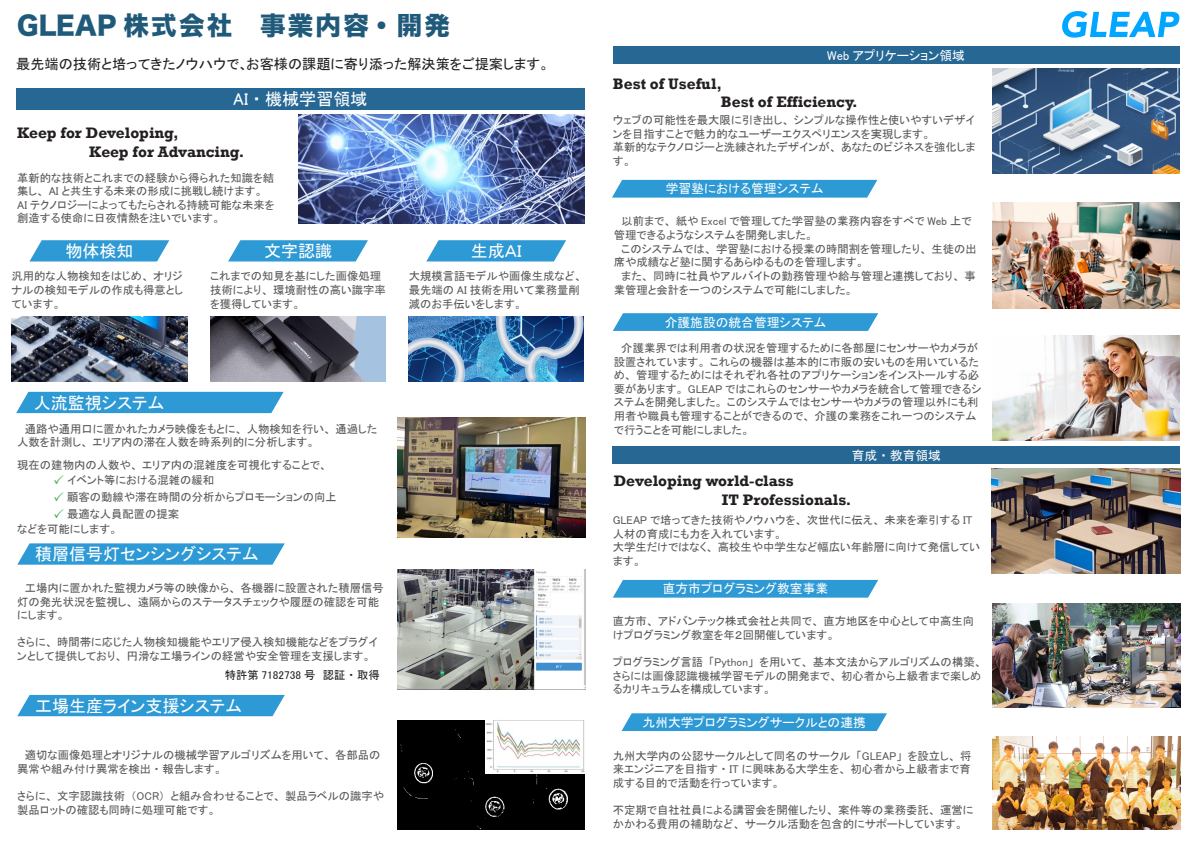
<style>
.page{position:relative;width:1191px;height:842px;background:#fff}
.page>*{position:absolute;margin:0;border:0;box-sizing:border-box;transform-origin:0 0}
.t1{font:25.5px "Hiragino Sans W8";letter-spacing:.09em;color:#205a7a}
.t2{font:17px "MS P Gothic";color:#fff}
.t3{font:700 15.6px/18.7px "Rockwell";color:#231f20}
.t4{font:14.2px "MS P Gothic";color:#231f20}
.t5{font:12.8px "MS P Gothic";color:#fff}
.t6{font:11.3px/13.6px "MS P Gothic";color:#595959}
.t7{font:11.3px "MS P Gothic";color:#231f20}
</style>
<div class="page">
<div style="left:16px;top:89px;width:568px;height:21px;background:#266794"></div>
<img style="left:298px;top:114px;width:286px;height:110px">
<svg style="left:29px;top:240px;width:140px;height:21px;background:#41a3d9"></svg>
<img style="left:12px;top:317px;width:175px;height:65px">
<svg style="left:228px;top:240px;width:140px;height:21px;background:#41a3d9"></svg>
<img style="left:210px;top:317px;width:176px;height:65px">
<svg style="left:426px;top:240px;width:140px;height:21px;background:#41a3d9"></svg>
<img style="left:408px;top:317px;width:176px;height:65px">
<div style="left:16px;top:392px;width:268px;height:21px;background:#2d99d5"></div>
<img style="left:397px;top:418px;width:188px;height:119px">
<svg style="left:17px;top:543px;width:268px;height:22px;background:#3da1d8"></svg>
<img style="left:397px;top:569px;width:188px;height:120px">
<div style="left:17px;top:695px;width:268px;height:21px;background:#2d99d5"></div>
<div style="left:397px;top:721px;width:188px;height:108px;background:#000"></div>
<img style="left:486px;top:720px;width:99px;height:53px">
<div style="left:613px;top:47px;width:566px;height:17px;background:#266794"></div>
<img style="left:992px;top:69px;width:187px;height:105px">
<svg style="left:612px;top:180px;width:265px;height:18px;background:#399ed7"></svg>
<svg style="left:613px;top:313px;width:265px;height:18px;background:#379ed7"></svg>
<div style="left:613px;top:446px;width:567px;height:18px;background:#266794"></div>
<svg style="left:613px;top:580px;width:265px;height:18px;background:#389ed7"></svg>
<img style="left:992px;top:603px;width:188px;height:104px">
<svg style="left:621px;top:713px;width:266px;height:18px;background:#389ed7"></svg>
<img style="left:992px;top:469px;width:188px;height:105px">
<svg style="left:1062px;top:11px;width:117px;height:27px"></svg>
<img style="left:992px;top:202px;width:188px;height:107px">
<img style="left:992px;top:335px;width:187px;height:106px">
<img style="left:992px;top:737px;width:188px;height:92px">
<h1 class="t1" style="left:17px;top:11px;width:434px">GLEAP 株式会社　事業内容・開発</h1>
<p class="t4" style="left:16px;top:57px;width:535px">最先端の技術と培ってきたノウハウで、お客様の課題に寄り添った解決策をご提案します。</p>
<h2 class="t2" style="left:233px;top:91px;width:136px">AI ・機械学習領域</h2>
<h3 class="t3" style="left:89px;top:124px;width:156px;text-indent:-72px">Keep for Developing,<br>Keep for Advancing.</h3>
<p class="t6" style="left:17px;top:171px;width:259px">革新的な技術とこれまでの経験から得られた知識を結集し、 AI と共生する未来の形成に挑戦し続けます。<br>AI テクノロジーによってもたらされる持続可能な未来を創造する使命に日夜情熱を注いでいます。</p>
<h2 class="t2" style="left:65px;top:242px;width:70px">物体検知</h2>
<h2 class="t2" style="left:264px;top:242px;width:70px">文字認識</h2>
<p class="t6" style="left:210px;top:269px;width:177px">これまでの知見を基にした画像処理技術により、環境耐性の高い識字率を獲得しています。</p>
<p class="t6" style="left:12px;top:269px;width:173px;text-align:justify">汎用的な人物検知をはじめ、オリジナルの検知モデルの作成も得意としています。</p>
<h2 class="t2" style="left:471px;top:242px;width:52px">生成ＡＩ</h2>
<p class="t6" style="left:409px;top:269px;width:175px">大規模言語モデルや画像生成など、最先端の AI 技術を用いて業務量削減のお手伝いをします。</p>
<h2 class="t2" style="left:34px;top:394px;width:132px">人流監視システム</h2>
<p class="t6" style="left:17px;top:422px;width:361px">　通路や通用口に置かれたカメラ映像をもとに、人物検知を行い、通過した人数を計測し、エリア内の滞在人数を時系列的に分析します。</p>
<p class="t6" style="left:67px;top:457px;width:262px;line-height:15px;text-indent:-50px">現在の建物内の人数や、エリア内の混雑度を可視化することで、イベント等における混雑の緩和</p>
<p class="t6" style="left:67px;top:488px;width:271px;line-height:17px">顧客の動線や滞在時間の分析からプロモーションの向上最適な人員配置の提案</p>
<p class="t6" style="left:17px;top:522px;width:102px">などを可能にします。</p>
<h2 class="t2" style="left:35px;top:545px;width:225px">積層信号灯センシングシステム</h2>
<p class="t6" style="left:17px;top:581px;width:368px">　工場内に置かれた監視カメラ等の映像から、各機器に設置された積層信号灯の発光状況を監視し、遠隔からのステータスチェックや履歴の確認を可能にします。</p>
<p class="t6" style="left:17px;top:635px;width:362px">さらに、時間帯に応じた人物検知機能やエリア侵入検知機能などをプラグインとして提供しており、円滑な工場ラインの経営や安全管理を支援します。</p>
<p class="t7" style="left:225px;top:670px;width:156px">特許第 7182738 号　認証・取得</p>
<h2 class="t2" style="left:35px;top:697px;width:208px">工場生産ライン支援システム</h2>
<p class="t6" style="left:17px;top:748px;width:365px">　適切な画像処理とオリジナルの機械学習アルゴリズムを用いて、各部品の異常や組み付け異常を検出・報告します。</p>
<p class="t6" style="left:17px;top:789px;width:368px">さらに、文字認識技術（OCR）と組み合わせることで、製品ラベルの識字や製品ロットの確認も同時に処理可能です。</p>
<p class="t5" style="left:827px;top:49px;width:139px">Web アプリケーション領域</p>
<h3 class="t3" style="left:721px;top:74px;width:138px;text-indent:-108px">Best of Useful,<br>Best of Efficiency.</h3>
<p class="t6" style="left:613px;top:113px;width:364px">ウェブの可能性を最大限に引き出し、シンプルな操作性と使いやすいデザインを目指すことで魅力的なユーザーエクスペリエンスを実現します。<br>革新的なテクノロジーと洗練されたデザインが、あなたのビジネスを強化します。</p>
<p class="t5" style="left:666px;top:182px;width:159px">学習塾における管理システム</p>
<p class="t6" style="left:614px;top:215px;width:364px">　以前まで、紙や Excel で管理してた学習塾の業務内容をすべで Web 上で管理できるようなシステムを開発しました。<br>　このシステムでは、学習塾における授業の時間割を管理したり、生徒の出席や成績など塾に関するあらゆるものを管理します。<br>　また、同時に社員やアルバイトの勤務管理や給与管理と連携しており、事業管理と会計を一つのシステムで可能にしました。</p>
<p class="t5" style="left:664px;top:316px;width:163px">介護施設の統合管理システム</p>
<p class="t6" style="left:614px;top:341px;width:369px">　介護業界では利用者の状況を管理するために各部屋にセンサーやカメラが設置されています。これらの機器は基本的に市販の安いものを用いているため、管理するためにはそれぞれ各社のアプリケーションをインストールする必要があります。 GLEAP ではこれらのセンサーやカメラを統合して管理できるシステムを開発しました。このシステムではセンサーやカメラの管理以外にも利用者や職員も管理することができるので、介護の業務をこれ一つのシステムで行うことを可能にしました。</p>
<p class="t5" style="left:851px;top:449px;width:91px">育成・教育領域</p>
<h3 class="t3" style="left:722px;top:472px;width:131px;text-indent:-108px">Developing world-class<br>IT Professionals.</h3>
<p class="t6" style="left:613px;top:513px;width:369px">GLEAP で培ってきた技術やノウハウを、次世代に伝え、未来を牽引する IT人材の育成にも力を入れています。<br>大学生だけではなく、高校生や中学生など幅広い年齢層に向けて発信しています。</p>
<p class="t5" style="left:663px;top:582px;width:167px">直方市プログラミング教室事業</p>
<p class="t6" style="left:613px;top:614px;width:363px">直方市、アドバンテック株式会社と共同で、直方地区を中心として中高生向けプログラミング教室を年２回開催しています。</p>
<p class="t6" style="left:613px;top:655px;width:371px;text-align:justify">プログラミング言語「Python」を用いて、基本文法からアルゴリズムの構築、さらには画像認識機械学習モデルの開発まで、初心者から上級者まで楽しめるカリキュラムを構成しています。</p>
<p class="t5" style="left:642px;top:716px;width:225px">九州大学プログラミングサークルとの連携</p>
<p class="t6" style="left:613px;top:749px;width:360px;text-align:justify">九州大学内の公認サークルとして同名のサークル「GLEAP」を設立し、将来エンジニアを目指す・ IT に興味ある大学生を、初心者から上級者まで育成する目的で活動を行っています。</p>
<p class="t6" style="left:613px;top:803px;width:362px">不定期で自社社員による講習会を開催したり、案件等の業務委託、運営にかかわる費用の補助など、サークル活動を包含的にサポートしています。</p>
</div>
